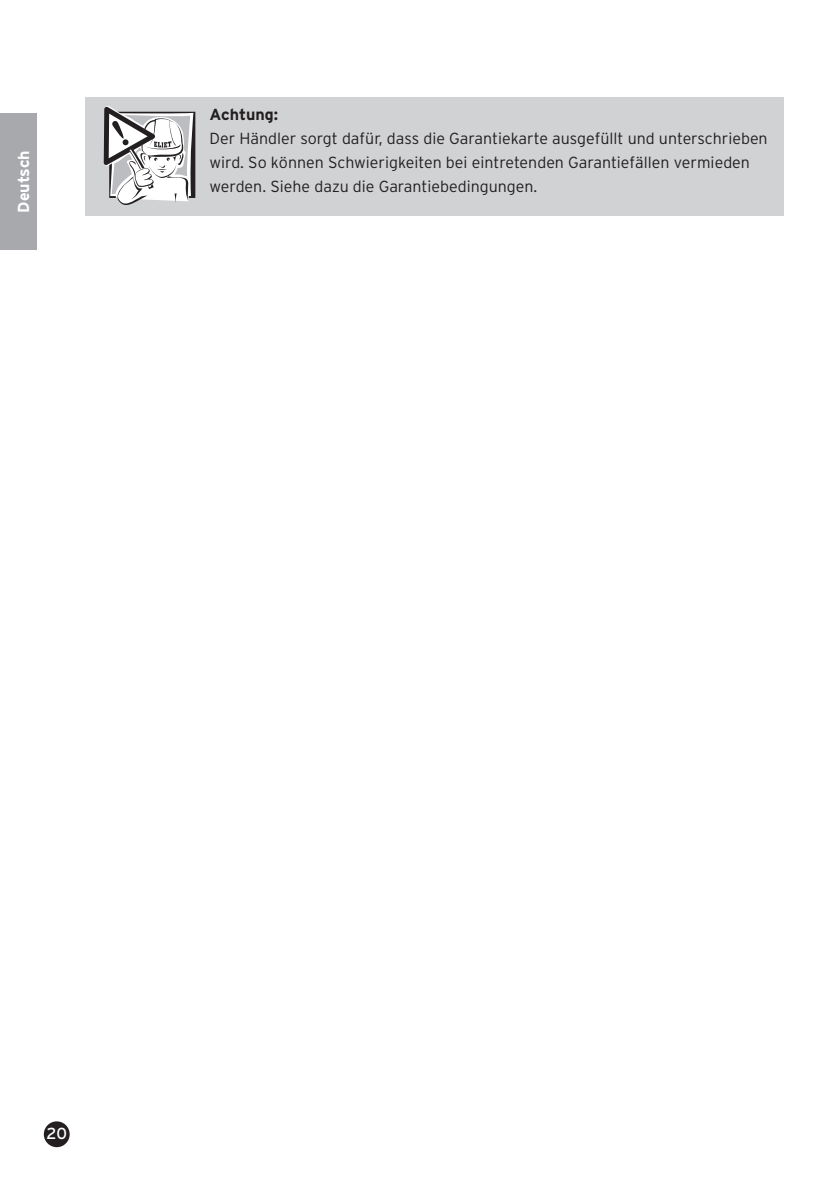
<style>
.page{position:relative;width:840px;height:1191px;background:#fff}
.page>*{position:absolute;margin:0;border:0;box-sizing:border-box;transform-origin:0 0}
.t1{font:300 16px/24px "Interstate";color:#231f20}
.t2{font:700 16px "Interstate";letter-spacing:-.005em;color:#231f20}
.t3{font:700 16px "Interstate";color:#fff}
.t4{font:16px "Interstate";color:#fff}
</style>
<div class="page">
<div style="left:85px;top:98px;width:697px;height:118px;background:#d1d2d4"></div>
<svg style="left:104px;top:106px;width:91px;height:99px"></svg>
<div style="left:45px;top:1122px;width:24px;height:24px;background:#231f20;border-radius:50%"></div>
<div style="left:44px;top:1121px;width:26px;height:26px;border:2px solid #231f20;border-radius:50%"></div>
<div style="left:0;top:113px;width:37px;height:136px;background:#a8a9ad"></div>
<p class="t3" style="left:14px;top:213px;width:64px;rotate:-90deg">Deutsch</p>
<p class="t2" style="left:209px;top:105px;width:70px">Achtung:</p>
<p class="t1" style="left:209px;top:126px;width:559px">Der Händler sorgt dafür, dass die Garantiekarte ausgefüllt und unterschrieben wird. So können Schwierigkeiten bei eintretenden Garantiefällen vermieden werden. Siehe dazu die Garantiebedingungen.</p>
<p class="t4" style="left:47px;top:1124px;width:22px">20</p>
</div>
